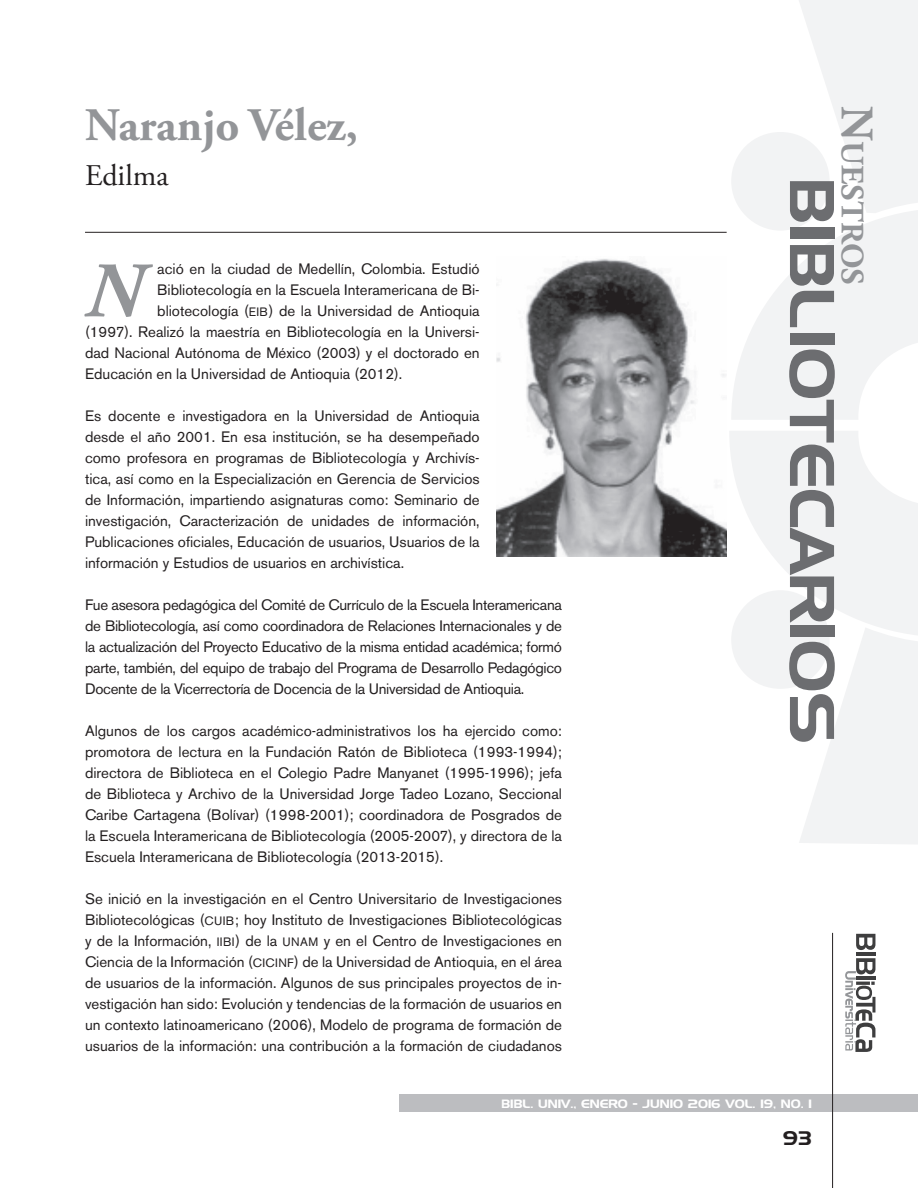
<style>
.page{position:relative;width:918px;height:1188px;background:#fff}
.page>*{position:absolute;margin:0;border:0;box-sizing:border-box;transform-origin:0 0}
.CUERPO_-_español{font:italic 700 78.3px "Adobe Garamond Pro";color:#939598}
.t1{font:63px "Denmark";color:#6c6d70}
.TITULO_-_parte_grand{font:700 46.5px "Adobe Garamond Pro";color:#939598}
.t2{font:700 32.55px "Adobe Garamond Pro";color:#939598}
.TITULO_-_parte_chica{font:30px "Adobe Garamond Pro";color:#231f20}
.t3{font:19.5px "Denmark";color:#231f20}
.CUERPO_-_español-2{font:15px/21px "Akzidenz Grotesk BE";color:#231f20;text-align:justify}
.t4{font:12px "Denmark";color:#fff}
.s1{font-size:12.15px}
.s2{font-size:46.5px}
</style>
<div class="page">
<div style="left:399px;top:1094px;width:519px;height:17px;background:#bcbdc0"></div>
<svg style="left:732px;top:0;width:186px;height:420px"></svg>
<svg style="left:729px;top:431px;width:189px;height:413px"></svg>
<hr style="left:832px;top:933px;width:1px;height:255px;background:#231f20">
<svg style="left:856px;top:934px;width:19px;height:16px"></svg>
<hr style="left:856px;top:952px;width:19px;height:4px;background:#3e3e3f">
<svg style="left:845px;top:958px;width:30px;height:94px"></svg>
<hr style="left:85px;top:232px;width:642px;height:1px;background:#231f20">
<img style="left:497px;top:259px;width:229px;height:297px">
<p class="TITULO_-_parte_grand" style="left:85px;top:98px;width:274px">Naranjo Vélez,</p>
<p class="TITULO_-_parte_chica" style="left:85px;top:157px;width:85px">Edilma</p>
<p class="CUERPO_-_español" style="left:85px;top:246px;width:58px">N</p>
<p class="CUERPO_-_español-2" style="left:157px;top:259px;width:324px">ació en la ciudad de Medellín, Colombia. Estudió</p>
<p class="CUERPO_-_español-2" style="left:157px;top:280px;width:324px">Bibliotecología en la Escuela Interamericana de Bi-</p>
<p class="CUERPO_-_español-2" style="left:157px;top:301px;width:324px">bliotecología (<span class="s1">EIB</span>) de la Universidad de Antioquia</p>
<p class="CUERPO_-_español-2" style="left:85px;top:322px;width:396px">(1997). Realizó la maestría en Bibliotecología en la Universi-</p>
<p class="CUERPO_-_español-2" style="left:85px;top:343px;width:396px">dad Nacional Autónoma de México (2003) y el doctorado en</p>
<p class="CUERPO_-_español-2" style="left:85px;top:364px;width:319px">Educación en la Universidad de Antioquia (2012).</p>
<p class="CUERPO_-_español-2" style="left:85px;top:406px;width:396px">Es docente e investigadora en la Universidad de Antioquia desde el año 2001. En esa institución, se ha desempeñado como profesora en programas de Bibliotecología y Archivís&shy;tica, así como en la Especialización en Gerencia de Servicios de Información, impartiendo asignaturas como: Seminario de investigación, Caracterización de unidades de información, Publicaciones oficiales, Educación de usuarios, Usuarios de la información y Estudios de usuarios en archivística.</p>
<p class="CUERPO_-_español-2" style="left:85px;top:595px;width:478px">Fue asesora pedagógica del Comité de Currículo de la Escuela Interamericana de Bibliotecología, así como coordinadora de Relaciones Internacionales y de la actualización del Proyecto Educativo de la misma entidad académica; formó parte, también, del equipo de trabajo del Programa de Desarrollo Pedagógico Docente de la Vicerrectoría de Docencia de la Universidad de Antioquia.</p>
<p class="CUERPO_-_español-2" style="left:85px;top:721px;width:478px">Algunos de los cargos académico-administrativos los ha ejercido como: promotora de lectura en la Fundación Ratón de Biblioteca (1993-1994); directora de Biblioteca en el Colegio Padre Manyanet (1995-1996); jefa de Biblioteca y Archivo de la Universidad Jorge Tadeo Lozano, Seccional Caribe Cartagena (Bolívar) (1998-2001); coordinadora de Posgrados de la Escuela Interamericana de Bibliotecología (2005-2007), y directora de la Escuela Interamericana de Bibliotecología (2013-2015).</p>
<p class="CUERPO_-_español-2" style="left:85px;top:889px;width:479px">Se inició en la investigación en el Centro Universitario de Investigaciones Bibliotecológicas (<span class="s1">CUIB</span>; hoy Instituto de Investigaciones Bibliotecológicas y de la Información, <span class="s1">IIBI</span>) de la <span class="s1">UNAM</span> y en el Centro de Investigaciones en Ciencia de la Información (<span class="s1">CICINF</span>) de la Universidad de Antioquia, en el área de usuarios de la información. Algunos de sus principales proyectos de in&shy;vestigación han sido: Evolución y tendencias de la formación de usuarios en un contexto latinoamericano (2006), Modelo de programa de formación de usuarios de la información: una contribución a la formación de ciudadanos</p>
<h3 class="t2" style="left:871px;top:106px;width:180px;rotate:90deg"><span class="s2">N</span>uestros</h3>
<h2 class="t1" style="left:850px;top:178px;width:567px;rotate:90deg">BIBLIOTECARIOS</h2>
<p class="t4" style="left:502px;top:1096px;width:312px">BIBL. UNIV., ENERO - JUNIO 2016 VOL. 19, NO. 1</p>
<p class="t3" style="left:783px;top:1127px;width:30px">93</p>
</div>
